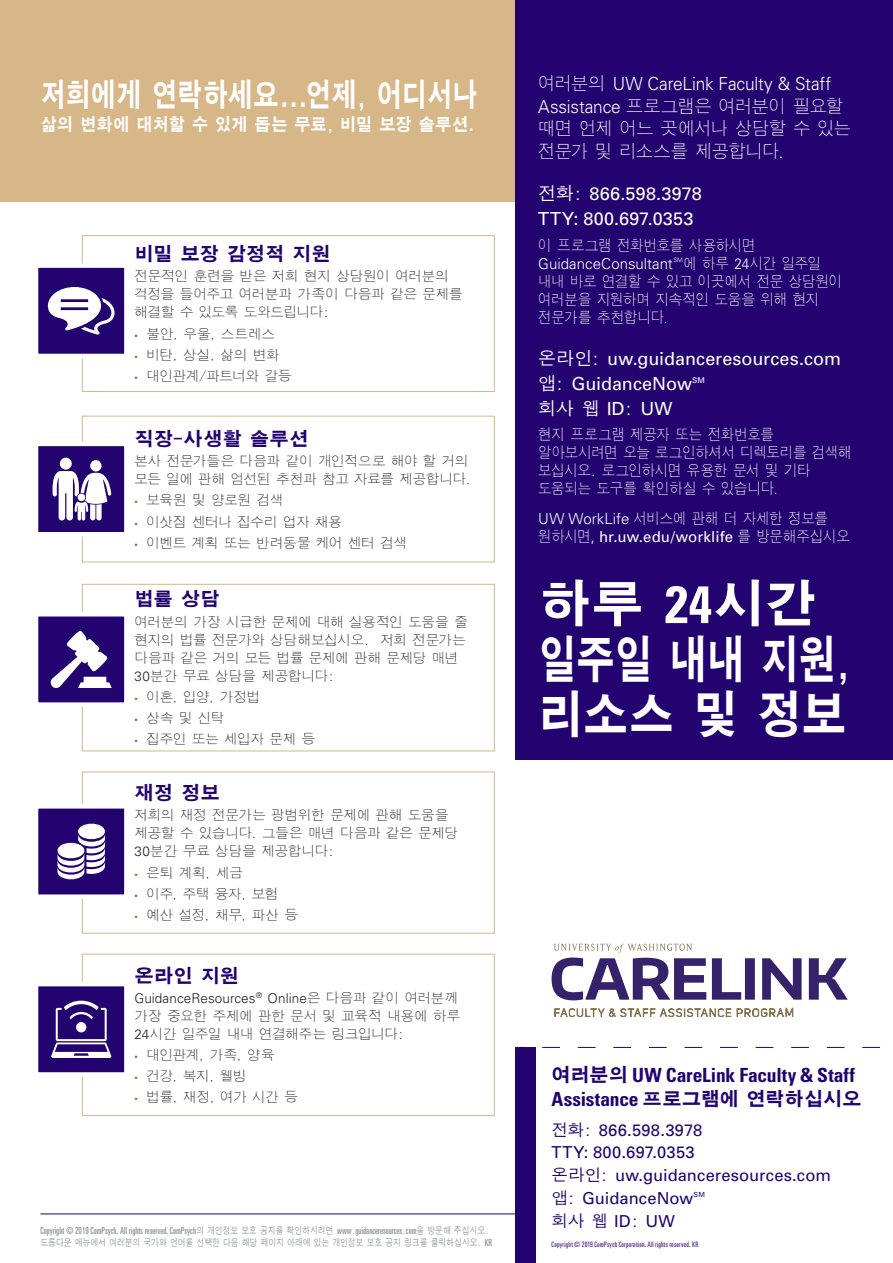
<style>
.page{position:relative;width:893px;height:1263px;background:#fff}
.page>*{position:absolute;margin:0;border:0;box-sizing:border-box;transform-origin:0 0}
.EF_Side_24_7{font:700 52.5px/55.5px "SM Gothic Std";letter-spacing:-.025em;color:#fff}
.EF_Title{font:700 33px "SM Gothic Std";letter-spacing:-.02em;color:#fff;scale:.78 1}
.t1{font:700 condensed 19.5px/24px "Univers";color:#22036f}
.EF_Header{font:700 19.5px "SM Gothic Std";letter-spacing:-.015em;color:#22036f}
.EF_Side_Intro{font:300 18px/22.5px "SM Gothic Std";letter-spacing:-.03em;color:#fff;scale:.96 1}
.EF_Body{font:18px "Univers";letter-spacing:.005em;color:#fff}
.EF_Subtitle{font:700 18px "SM Gothic Std";letter-spacing:-.02em;color:#fff;scale:.92 1}
.EF_Body-2{font:500 18px "SM Gothic Std";color:#fff}
.Contact_info{font:16.5px "Univers";letter-spacing:.01em;color:#22036f}
.Contact_info-2{font:500 16.5px "SM Gothic Std";color:#22036f}
.EF_Side_Body{font:300 15px/18px "SM Gothic Std";letter-spacing:-.03em;color:#fff;scale:.9 1}
.EF_Side_Body-2{font:300 15px/18px "Univers";color:#fff}
.EF_Body-3{font:300 13.5px/18px "SM Gothic Std";letter-spacing:-.02em;color:#231f20}
.Legal{font:500 9.75px/12px "SM Gothic Std";color:#939598;scale:.8 1}
.EF_Body-4{font:7.8px "Univers";color:#fff}
.Legal-2{font:ultra-condensed 7.5px "Univers";letter-spacing:.03em;color:#55368b}
.Contact_info-3{font:7.05px "Univers";color:#22036f}
.EF_Side_Body-3{font:300 6.15px "Univers";color:#fff}
.s1{font-family:"Myriad Pro";font-weight:400;font-size:12px;color:#897450}
.s2{font-family:"Univers"}
.s3{font-family:"Univers";font-weight:400;font-stretch:ultra-condensed}
.s4{font-family:"SM Gothic Std";font-weight:500}
.s5{font-family:"SM Gothic Std"}
.s6{font-family:"Univers";font-weight:400}
.s7{font-family:"Univers";font-stretch:condensed}
.s8{font-family:"SM Gothic Std";font-stretch:normal}
</style>
<div class="page">
<div style="left:0;top:0;width:893px;height:201px;background:#d7b688"></div>
<div style="left:516px;top:0;width:377px;height:759px;background:#22036f"></div>
<hr style="left:40px;top:1214px;width:475px;height:1px;background:#22036f">
<div style="left:82px;top:235px;width:413px;height:157px;border:1px solid #d7b688"></div>
<div style="left:82px;top:584px;width:413px;height:167px;border:1px solid #d7b688"></div>
<div style="left:82px;top:771px;width:413px;height:162px;border:1px solid #d7b688"></div>
<div style="left:82px;top:954px;width:413px;height:162px;border:1px solid #d7b688"></div>
<div style="left:36px;top:266px;width:90px;height:90px;background:#22036f"></div>
<svg style="left:48px;top:287px;width:67px;height:48px"></svg>
<div style="left:34px;top:263px;width:95px;height:95px;border:4px solid #fff"></div>
<div style="left:36px;top:614px;width:90px;height:91px;background:#22036f"></div>
<svg style="left:51px;top:631px;width:61px;height:57px"></svg>
<div style="left:34px;top:612px;width:95px;height:95px;border:4px solid #fff"></div>
<div style="left:36px;top:806px;width:90px;height:91px;background:#22036f"></div>
<svg style="left:57px;top:824px;width:48px;height:55px"></svg>
<div style="left:34px;top:804px;width:95px;height:95px;border:4px solid #fff"></div>
<div style="left:36px;top:984px;width:90px;height:90px;background:#22036f"></div>
<svg style="left:51px;top:1001px;width:60px;height:57px"></svg>
<div style="left:34px;top:982px;width:95px;height:95px;border:4px solid #fff"></div>
<svg style="left:515px;top:1047px;width:366px;height:216px"></svg>
<svg style="left:554px;top:1007px;width:239px;height:10px"></svg>
<svg style="left:552px;top:943px;width:296px;height:57px"></svg>
<div style="left:82px;top:416px;width:413px;height:146px;border:1px solid #d7b688"></div>
<div style="left:34px;top:442px;width:95px;height:94px;background:#22036f;border:4px solid #fff"></div>
<div style="left:60px;top:458px;width:12px;height:12px;background:#fff;border-radius:50%"></div>
<svg style="left:53px;top:459px;width:58px;height:61px"></svg>
<div style="left:78px;top:494px;width:7px;height:7px;background:#fff;border-radius:50%"></div>
<p class="EF_Title" style="left:40px;top:78px;width:562px">저희에게 연락하세요...언제, 어디서나</p>
<p class="EF_Subtitle" style="left:40px;top:115px;width:473px">삶의 변화에 대처할 수 있게 돕는 무료, 비밀 보장 솔루션.</p>
<p class="EF_Header" style="left:134px;top:244px;width:198px">비밀 보장 감정적 지원</p>
<p class="EF_Body-3" style="left:134px;top:268px;width:330px">전문적인 훈련을 받은 저희 현지 상담원이 여러분의 걱정을 들어주고 여러분과 가족이 다음과 같은 문제를 해결할 수 있도록 도와드립니다:</p>
<p class="EF_Body-3" style="left:134px;top:326px;width:142px"><span class="s1">•</span> 불안, 우울, 스트레스</p>
<p class="EF_Body-3" style="left:134px;top:347px;width:147px"><span class="s1">•</span> 비탄, 상실, 삶의 변화</p>
<p class="EF_Body-3" style="left:134px;top:368px;width:159px"><span class="s1">•</span> 대인관계/파트너와 갈등</p>
<p class="EF_Header" style="left:134px;top:429px;width:176px">직장-사생활 솔루션</p>
<p class="EF_Body-3" style="left:134px;top:453px;width:338px">본사 전문가들은 다음과 같이 개인적으로 해야 할 거의 모든 일에 관해 엄선된 추천과 참고 자료를 제공합니다.</p>
<p class="EF_Body-3" style="left:134px;top:492px;width:150px"><span class="s1">•</span> 보육원 및 양로원 검색</p>
<p class="EF_Body-3" style="left:134px;top:513px;width:209px"><span class="s1">•</span> 이삿짐 센터나 집수리 업자 채용</p>
<p class="EF_Body-3" style="left:134px;top:535px;width:274px"><span class="s1">•</span> 이벤트 계획 또는 반려동물 케어 센터 검색</p>
<p class="EF_Header" style="left:134px;top:589px;width:87px">법률 상담</p>
<p class="EF_Body-3" style="left:134px;top:613px;width:335px">여러분의 가장 시급한 문제에 대해 실용적인 도움을 줄 현지의 법률 전문가와 상담해보십시오. 저희 전문가는 다음과 같은 거의 모든 법률 문제에 관해 문제당 매년<br><span class="s2">30</span>분간 무료 상담을 제공합니다:</p>
<p class="EF_Body-3" style="left:134px;top:689px;width:127px"><span class="s1">•</span> 이혼, 입양, 가정법</p>
<p class="EF_Body-3" style="left:134px;top:710px;width:91px"><span class="s1">•</span> 상속 및 신탁</p>
<p class="EF_Body-3" style="left:134px;top:731px;width:182px"><span class="s1">•</span> 집주인 또는 세입자 문제 등</p>
<p class="EF_Header" style="left:134px;top:783px;width:87px">재정 정보</p>
<p class="EF_Body-3" style="left:134px;top:807px;width:325px">저희의 재정 전문가는 광범위한 문제에 관해 도움을 제공할 수 있습니다. 그들은 매년 다음과 같은 문제당<br><span class="s2">30</span>분간 무료 상담을 제공합니다:</p>
<p class="EF_Body-3" style="left:134px;top:865px;width:110px"><span class="s1">•</span> 은퇴 계획, 세금</p>
<p class="EF_Body-3" style="left:134px;top:886px;width:145px"><span class="s1">•</span> 이주, 주택 융자, 보험</p>
<p class="EF_Body-3" style="left:134px;top:907px;width:165px"><span class="s1">•</span> 예산 설정, 채무, 파산 등</p>
<p class="EF_Header" style="left:134px;top:965px;width:106px">온라인 지원</p>
<p class="EF_Body-3" style="left:134px;top:990px;width:327px"><span class="s2">GuidanceResources</span><sup>®</sup> <span class="s2">Online</span>은 다음과 같이 여러분께 가장 중요한 주제에 관한 문서 및 교육적 내용에 하루<br><span class="s2">24</span>시간 일주일 내내 연결해주는 링크입니다:</p>
<p class="EF_Body-3" style="left:134px;top:1047px;width:142px"><span class="s1">•</span> 대인관계, 가족, 양육</p>
<p class="EF_Body-3" style="left:134px;top:1068px;width:114px"><span class="s1">•</span> 건강, 복지, 웰빙</p>
<p class="EF_Body-3" style="left:134px;top:1089px;width:165px"><span class="s1">•</span> 법률, 재정, 여가 시간 등</p>
<p class="Legal" style="left:40px;top:1225px;width:566px"><span class="s3">Copyright © 2019 ComPsych. All rights reserved. ComPsych</span>의 개인정보 보호 공지를 확인하시려면 <span class="s3">www</span>.<span class="s3">guidanceresources</span>.<span class="s3">com</span>을 방문해 주십시오. 드롭다운 메뉴에서 여러분의 국가와 언어를 선택한 다음 해당 페이지 아래에 있는 개인정보 보호 공지 링크를 클릭하십시오. <span class="s3">KR</span></p>
<p class="EF_Side_Intro" style="left:538px;top:74px;width:327px">여러분의 <span class="s2">UW CareLink Faculty &amp; Staff<br>Assistance</span> 프로그램은 여러분이 필요할 때면 언제 어느 곳에서나 상담할 수 있는 전문가 및 리소스를 제공합니다.</p>
<p class="EF_Body" style="left:538px;top:184px;width:165px"><span class="s4">전화:</span> 866.598.3978</p>
<p class="EF_Body" style="left:538px;top:208px;width:157px">TTY: 800.697.0353</p>
<p class="EF_Side_Body-2" style="left:538px;top:236px;width:219px"><span class="s5">이 프로그램 전화번호를 사용하시면<br></span>GuidanceConsultant</p>
<p class="EF_Side_Body" style="left:538px;top:255px;width:339px;text-indent:145px">에 하루 <span class="s2">24</span>시간 일주일 내내 바로 연결할 수 있고 이곳에서 전문 상담원이 여러분을 지원하며 지속적인 도움을 위해 현지 전문가를 추천합니다.</p>
<p class="EF_Body" style="left:538px;top:349px;width:304px"><span class="s4">온라인:</span> uw.guidanceresources.com</p>
<p class="EF_Body" style="left:538px;top:373px;width:155px"><span class="s4">앱:</span> GuidanceNow</p>
<p class="EF_Body-4" style="left:692px;top:375px;width:14px">SM</p>
<p class="EF_Body-2" style="left:538px;top:399px;width:136px">회사 웹 <span class="s6">ID</span>: <span class="s6">UW</span></p>
<p class="EF_Side_Body" style="left:538px;top:427px;width:350px">현지 프로그램 제공자 또는 전화번호를 알아보시려면 오늘 로그인하셔서 디렉토리를 검색해 보십시오. 로그인하시면 유용한 문서 및 기타 도움되는 도구를 확인하실 수 있습니다.</p>
<p class="EF_Side_Body" style="left:538px;top:511px;width:348px"><span class="s2">UW WorkLife</span> 서비스에 관해 더 자세한 정보를 원하시면<span class="s2">,</span> <span class="s6">hr.uw.edu/worklife</span> 를 방문해주십시오</p>
<p class="EF_Side_24_7" style="left:538px;top:580px;width:314px">하루 <span class="s7">24</span>시간 일주일 내내 지원, 리소스 및 정보</p>
<p class="EF_Side_Body-3" style="left:673px;top:256px;width:11px">SM</p>
<p class="t1" style="left:552px;top:1063px;width:312px"><span class="s8">여러분의</span> UW CareLink Faculty &amp; Staff<br>Assistance <span class="s8">프로그램에 연락하십시오</span></p>
<p class="Contact_info" style="left:552px;top:1120px;width:152px"><span class="s4">전화:</span> 866.598.3978</p>
<p class="Contact_info" style="left:552px;top:1143px;width:145px">TTY: 800.697.0353</p>
<p class="Contact_info" style="left:552px;top:1166px;width:281px"><span class="s4">온라인:</span> uw.guidanceresources.com</p>
<p class="Contact_info" style="left:552px;top:1188px;width:143px"><span class="s4">앱:</span> GuidanceNow</p>
<p class="Contact_info-3" style="left:693px;top:1190px;width:13px">SM</p>
<p class="Contact_info-2" style="left:552px;top:1212px;width:125px">회사 웹 <span class="s6">ID</span>: <span class="s6">UW</span></p>
<p class="Legal-2" style="left:552px;top:1240px;width:148px">Copyright © 2019 ComPsych Corporation. All rights reserved. KR</p>
</div>
